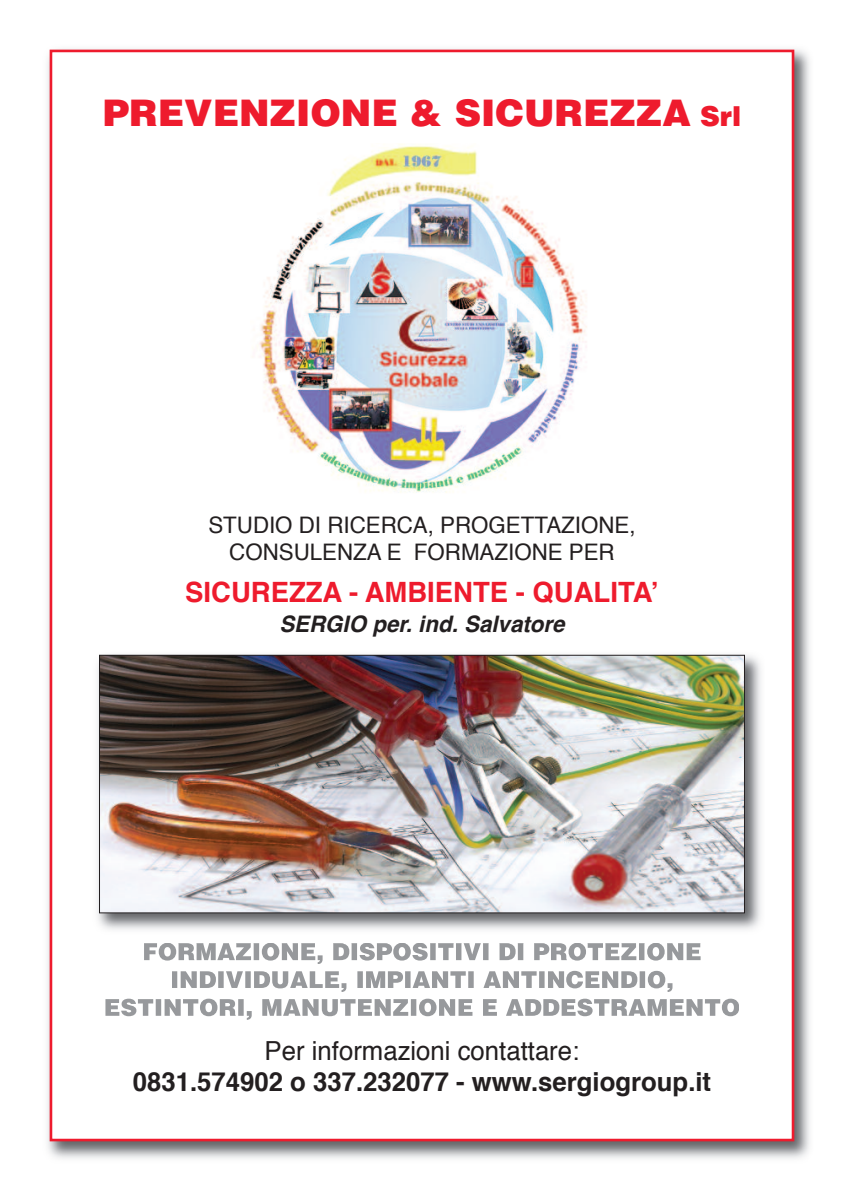
<style>
.page{position:relative;width:844px;height:1191px;background:#fff}
.page>*{position:absolute;margin:0;border:0;box-sizing:border-box;transform-origin:0 0}
.t1{font:900 36.57px "Helvetica";color:#ee1b2d}
.t2{font:700 28px "Helvetica";color:#ee1b2d}
.t3{font:700 26.25px "Helvetica";color:#231f20}
.t4{font:26.25px "Helvetica";color:#231f20}
.t5{font:22.75px/27.3px "Helvetica";color:#231f20;text-align:center}
.t6{font:italic 700 22.75px "Helvetica";color:#231f20}
.s1{font-size:27.47px}
</style>
<div class="page">
<img style="left:47px;top:49px;width:763px;height:1110px">
<div style="left:52px;top:52px;width:739px;height:1086px;background:#fff"></div>
<svg style="left:541px;top:943px;width:198px;height:74px"></svg>
<svg style="left:144px;top:943px;width:397px;height:21px"></svg>
<svg style="left:172px;top:970px;width:500px;height:22px"></svg>
<svg style="left:105px;top:998px;width:454px;height:22px"></svg>
<img style="left:97px;top:654px;width:664px;height:276px">
<img style="left:101px;top:657px;width:641px;height:254px">
<div style="left:99px;top:655px;width:645px;height:258px;border:1px solid #231f20"></div>
<img style="left:257px;top:144px;width:330px;height:349px">
<h1 class="t1" style="left:103px;top:92px;width:639px">PREVENZIONE &amp; SICUREZZA <span class="s1">Srl</span></h1>
<p class="t5" style="left:208px;top:513px;width:428px">STUDIO DI RICERCA, PROGETTAZIONE,<br>CONSULENZA E FORMAZIONE PER</p>
<p class="t2" style="left:185px;top:580px;width:475px">SICUREZZA - AMBIENTE - QUALITA’</p>
<p class="t6" style="left:279px;top:614px;width:286px">SERGIO per. ind. Salvatore</p>
<p class="t4" style="left:264px;top:1039px;width:316px">Per informazioni contattare:</p>
<p class="t3" style="left:133px;top:1071px;width:579px">0831.574902 o 337.232077 - www.sergiogroup.it</p>
</div>
